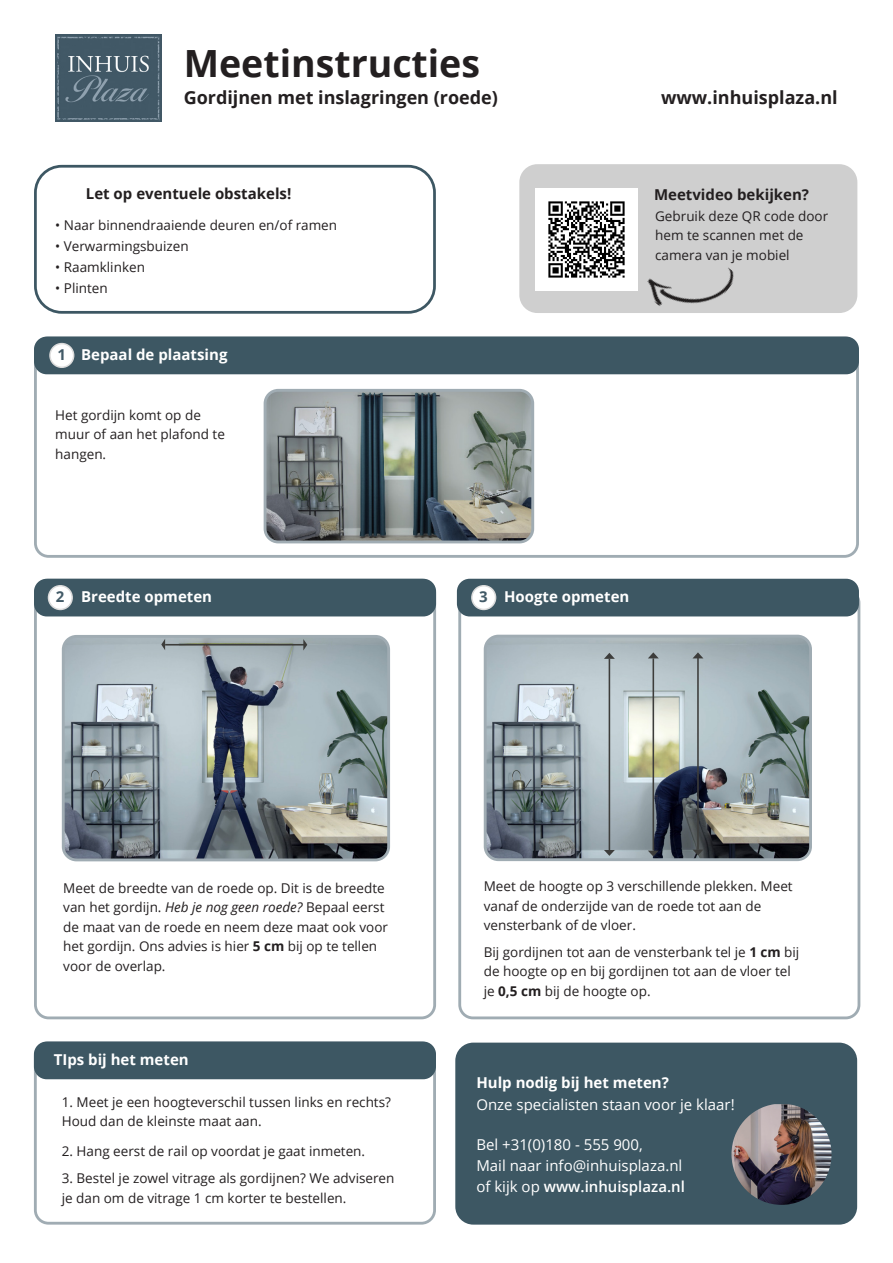
<style>
.page{position:relative;width:893px;height:1263px;background:#fff}
.page>*{position:absolute;margin:0;border:0;box-sizing:border-box;transform-origin:0 0}
.t1{font:700 37.5px "Open Sans";color:#231f20}
.t2{font:700 18px "Open Sans";color:#231f20}
.t3{font:700 15px "Open Sans";color:#fff}
.t4{font:15px/21px "Open Sans";color:#fff}
.t5{font:700 15px "Open Sans";color:#231f20}
.t6{font:600 15px "Open Sans";color:#fff}
.t7{font:700 15px "Open Sans";color:#425a67}
.t8{font:13.5px/19.5px "Open Sans";color:#231f20}
.s1{font-style:italic}
.s2{font-weight:700}
.s3{font-weight:400}
</style>
<div class="page">
<div style="left:458px;top:588px;width:402px;height:431px;border:3px solid #a0acb3;border-radius:13px"></div>
<div style="left:34px;top:579px;width:402px;height:440px;border:3px solid #a0acb3;border-radius:13px"></div>
<div style="left:34px;top:337px;width:825px;height:221px;border:3px solid #a0acb3;border-radius:13px"></div>
<div style="left:34px;top:337px;width:825px;height:37px;background:#3d5763;border-radius:13px"></div>
<div style="left:34px;top:579px;width:402px;height:37px;background:#3d5763;border-radius:13px"></div>
<div style="left:457px;top:579px;width:402px;height:37px;background:#3d5763;border-radius:13px"></div>
<img style="left:55px;top:34px;width:107px;height:88px">
<div style="left:50px;top:344px;width:24px;height:23px;background:#fff;border-radius:50%"></div>
<div style="left:49px;top:343px;width:25px;height:25px;border:2px solid #dcdcdc;border-radius:50%"></div>
<div style="left:48px;top:586px;width:24px;height:23px;background:#fff;border-radius:50%"></div>
<div style="left:48px;top:585px;width:25px;height:25px;border:2px solid #dcdcdc;border-radius:50%"></div>
<div style="left:472px;top:586px;width:24px;height:23px;background:#fff;border-radius:50%"></div>
<div style="left:471px;top:585px;width:25px;height:25px;border:2px solid #dcdcdc;border-radius:50%"></div>
<div style="left:519px;top:164px;width:338px;height:149px;background:#cfcfcf;border-radius:18px"></div>
<img style="left:265px;top:393px;width:265px;height:149px">
<div style="left:264px;top:389px;width:270px;height:154px;border:3px solid #a0acb3;border-radius:13px"></div>
<img style="left:66px;top:639px;width:320px;height:218px">
<div style="left:62px;top:635px;width:328px;height:226px;border:3px solid #a0acb3;border-radius:13px"></div>
<hr style="left:165px;top:644px;width:140px;height:1px;background:#3d3d3b">
<svg style="left:161px;top:639px;width:4px;height:11px"></svg>
<svg style="left:303px;top:639px;width:4px;height:11px"></svg>
<img style="left:488px;top:639px;width:320px;height:218px">
<div style="left:484px;top:635px;width:328px;height:226px;border:3px solid #a0acb3;border-radius:13px"></div>
<hr style="left:609px;top:659px;width:1px;height:191px;background:#3d3d3b">
<svg style="left:604px;top:653px;width:11px;height:6px"></svg>
<svg style="left:604px;top:850px;width:11px;height:6px"></svg>
<hr style="left:652px;top:658px;width:2px;height:193px;background:#3d3d3b">
<svg style="left:648px;top:652px;width:11px;height:6px"></svg>
<svg style="left:648px;top:851px;width:11px;height:5px"></svg>
<hr style="left:697px;top:657px;width:2px;height:192px;background:#3d3d3b">
<svg style="left:692px;top:652px;width:11px;height:6px"></svg>
<svg style="left:692px;top:849px;width:11px;height:6px"></svg>
<div style="left:455px;top:1042px;width:402px;height:182px;background:#3d5763;border-radius:18px"></div>
<img style="left:731px;top:1104px;width:100px;height:101px">
<div style="left:34px;top:1041px;width:402px;height:183px;border:3px solid #a0acb3;border-radius:13px"></div>
<div style="left:34px;top:1041px;width:402px;height:38px;background:#3d5763;border-radius:13px"></div>
<img style="left:647px;top:267px;width:87px;height:39px">
<img style="left:536px;top:188px;width:102px;height:102px">
<div style="left:34px;top:165px;width:402px;height:149px;border:3px solid #3d5763;border-radius:26px"></div>
<p class="t1" style="left:184px;top:37px;width:298px">Meetinstructies</p>
<p class="t2" style="left:184px;top:85px;width:316px">Gordijnen met inslagringen (roede)</p>
<p class="t2" style="left:661px;top:85px;width:178px">www.inhuisplaza.nl</p>
<p class="t5" style="left:86px;top:183px;width:207px">Let op eventuele obstakels!</p>
<p class="t8" style="left:55px;top:215px;width:283px">• Naar binnendraaiende deuren en/of ramen</p>
<p class="t8" style="left:55px;top:236px;width:135px">• Verwarmingsbuizen</p>
<p class="t8" style="left:55px;top:257px;width:91px">• Raamklinken</p>
<p class="t8" style="left:55px;top:278px;width:54px">• Plinten</p>
<p class="t7" style="left:57px;top:344px;width:10px">1</p>
<p class="t3" style="left:81px;top:344px;width:148px">Bepaal de plaatsing</p>
<p class="t8" style="left:55px;top:405px;width:171px">Het gordijn komt op de muur of aan het plafond te hangen.</p>
<p class="t5" style="left:654px;top:184px;width:157px">Meetvideo bekijken?</p>
<p class="t8" style="left:655px;top:206px;width:175px">Gebruik deze QR code door hem te scannen met de</p>
<p class="t8" style="left:655px;top:245px;width:136px">camera van je mobiel</p>
<p class="t3" style="left:81px;top:586px;width:132px">Breedte opmeten</p>
<p class="t3" style="left:504px;top:586px;width:127px">Hoogte opmeten</p>
<p class="t7" style="left:56px;top:586px;width:10px">2</p>
<p class="t7" style="left:479px;top:586px;width:10px">3</p>
<p class="t8" style="left:63px;top:877px;width:326px">Meet de breedte van de roede op. Dit is de breedte van het gordijn. <span class="s1">Heb je nog geen roede?</span> Bepaal eerst de maat van de roede en neem deze maat ook voor het gordijn. Ons advies is hier <span class="s2">5 cm</span> bij op te tellen voor de overlap.</p>
<p class="t3" style="left:54px;top:1049px;width:136px">TIps bij het meten</p>
<p class="t8" style="left:62px;top:1092px;width:331px">1. Meet je een hoogteverschil tussen links en rechts?<br>Houd dan de kleinste maat aan.</p>
<p class="t8" style="left:62px;top:1141px;width:305px">2. Hang eerst de rail op voordat je gaat inmeten.</p>
<p class="t8" style="left:62px;top:1168px;width:334px">3. Bestel je zowel vitrage als gordijnen? We adviseren je dan om de vitrage 1 cm korter te bestellen.</p>
<p class="t8" style="left:484px;top:876px;width:310px">Meet de hoogte op 3 verschillende plekken. Meet vanaf de onderzijde van de roede tot aan de</p>
<p class="t8" style="left:484px;top:915px;width:154px">vensterbank of de vloer.</p>
<p class="t8" style="left:484px;top:941px;width:317px">Bij gordijnen tot aan de vensterbank tel je <span class="s2">1 cm</span> bij de hoogte op en bij gordijnen tot aan de vloer tel je <span class="s2">0,5 cm</span> bij de hoogte op.</p>
<p class="t3" style="left:476px;top:1072px;width:194px">Hulp nodig bij het meten?</p>
<p class="t4" style="left:476px;top:1093px;width:260px">Onze specialisten staan voor je klaar!</p>
<p class="t4" style="left:476px;top:1134px;width:207px">Bel +31(0)180 - 555 900,<br>Mail naar info@inhuisplaza.nl</p>
<p class="t6" style="left:476px;top:1176px;width:210px"><span class="s3">of kijk op</span> www.inhuisplaza.nl</p>
</div>
